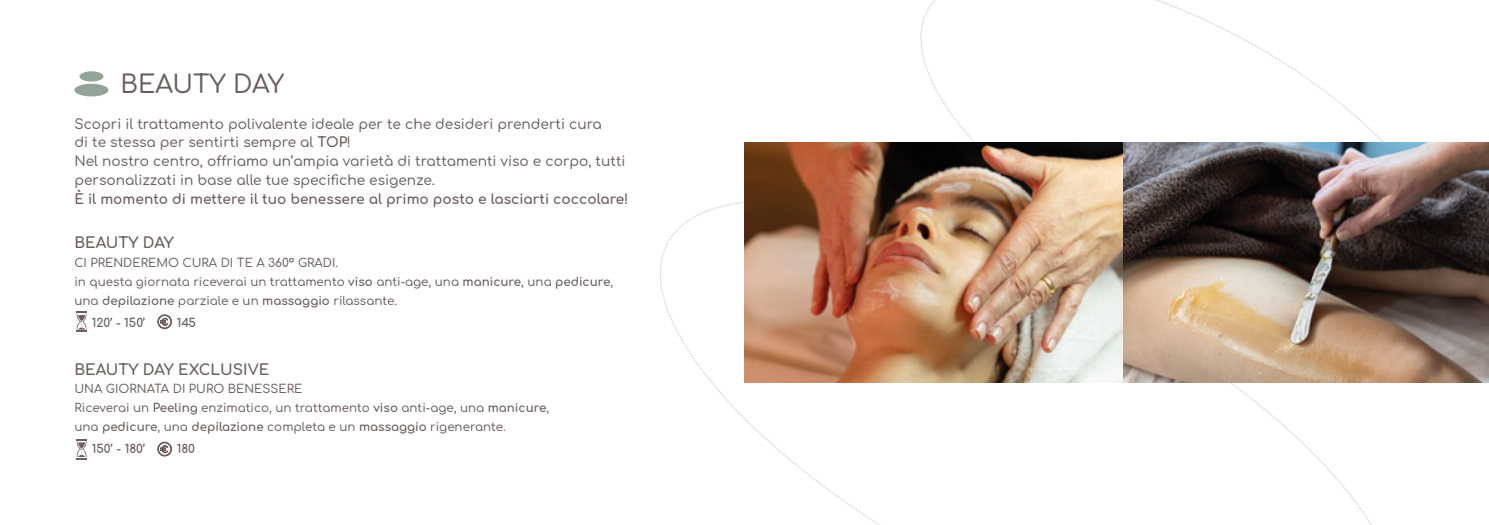
<style>
.page{position:relative;width:1489px;height:525px;background:#fff}
.page>*{position:absolute;margin:0;border:0;box-sizing:border-box;transform-origin:0 0}
.t1{font:500 25px "Comfortaa";color:#6d5e5d}
.t2{font:700 15px "Comfortaa";color:#6d5e5d}
.t3{font:500 13.75px/18.8px "Comfortaa";color:#6d5e5d}
.t4{font:700 13.75px "Comfortaa";color:#6d5e5d}
.t5{font:500 11.88px/18.8px "Comfortaa";color:#6d5e5d}
.t6{font:700 11.88px "Comfortaa";color:#6d5e5d}
.s1{font-weight:700}
</style>
<div class="page">
<svg style="left:895px;top:0;width:573px;height:143px"></svg>
<svg style="left:660px;top:202px;width:768px;height:322px"></svg>
<div style="left:79px;top:71px;width:24px;height:10px;background:#91a497;border-radius:50%"></div>
<div style="left:74px;top:84px;width:34px;height:12px;background:#91a497;border-radius:50%"></div>
<img style="left:744px;top:143px;width:744px;height:239px">
<svg style="left:76px;top:311px;width:11px;height:21px"></svg>
<svg style="left:157px;top:314px;width:15px;height:15px"></svg>
<svg style="left:76px;top:439px;width:11px;height:20px"></svg>
<svg style="left:157px;top:441px;width:15px;height:15px"></svg>
<h1 class="t1" style="left:120px;top:62px;width:165px">BEAUTY DAY</h1>
<p class="t3" style="left:74px;top:112px;width:552px">Scopri il trattamento polivalente ideale per te che desideri prenderti cura<br>di te stessa per sentirti sempre al <span class="s1">TOP</span>!<br>Nel nostro centro, offriamo un’ampia varietà di trattamenti viso e corpo, tutti personalizzati in base alle tue specifiche esigenze.</p>
<p class="t4" style="left:74px;top:186px;width:555px">È il momento di mettere il tuo benessere al primo posto e lasciarti coccolare!</p>
<p class="t2" style="left:74px;top:229px;width:101px">BEAUTY DAY</p>
<p class="t5" style="left:74px;top:252px;width:540px">CI PRENDEREMO CURA DI TE A 360° GRADI.<br>in questa giornata riceverai un trattamento <span class="s1">viso</span> anti-age, una <span class="s1">manicure</span>, una <span class="s1">pedicure</span>, una <span class="s1">depilazione</span> parziale e un <span class="s1">massaggio</span> rilassante.</p>
<p class="t6" style="left:92px;top:312px;width:55px">120’ - 150’</p>
<p class="t6" style="left:177px;top:312px;width:21px">145</p>
<p class="t2" style="left:74px;top:355px;width:196px">BEAUTY DAY EXCLUSIVE</p>
<p class="t5" style="left:74px;top:378px;width:476px">UNA GIORNATA DI PURO BENESSERE<br>Riceverai un <span class="s1">Peeling</span> enzimatico, un trattamento <span class="s1">viso</span> anti-age, una <span class="s1">manicure</span>, una <span class="s1">pedicure</span>, una <span class="s1">depilazione</span> completa e un <span class="s1">massaggio</span> rigenerante.</p>
<p class="t6" style="left:92px;top:438px;width:55px">150’ - 180’</p>
<p class="t6" style="left:177px;top:438px;width:20px">180</p>
</div>
